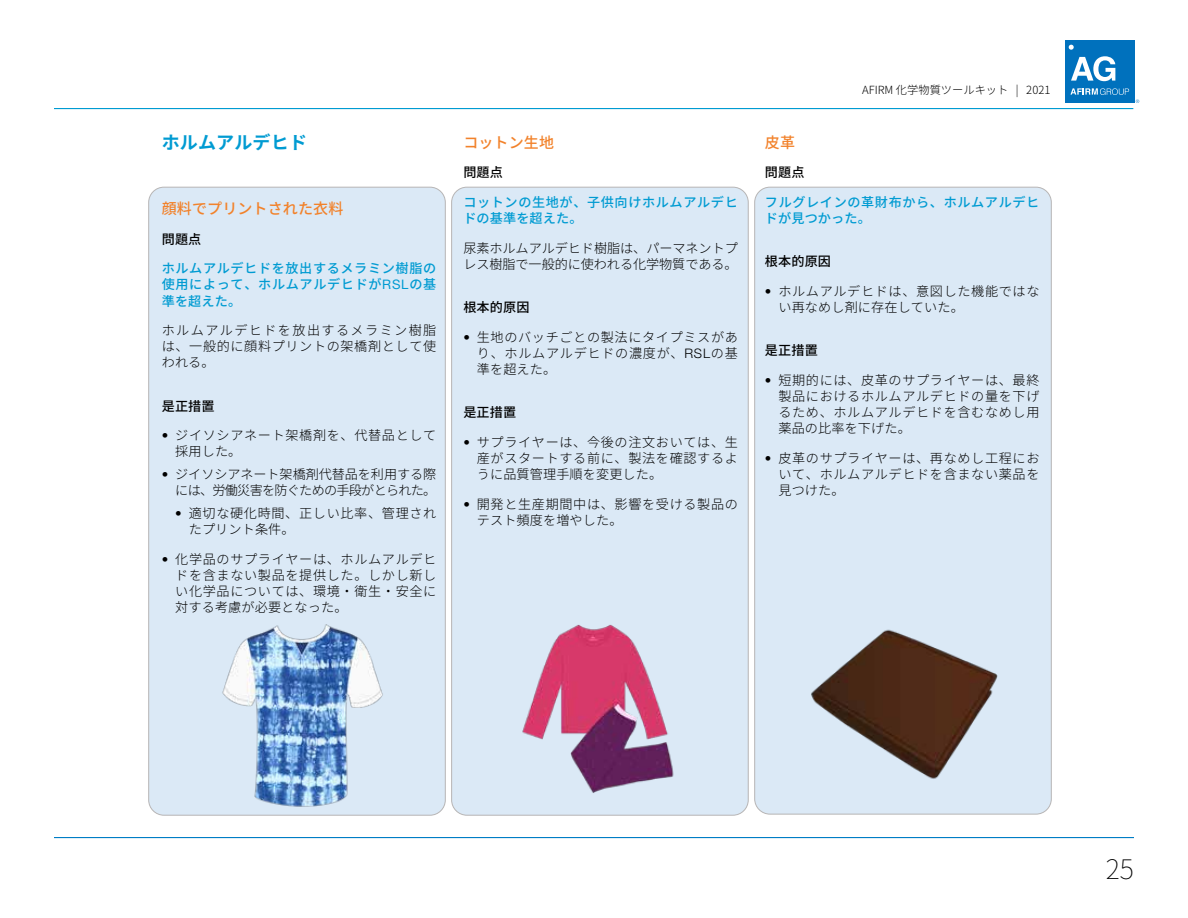
<style>
.page{position:relative;width:1188px;height:918px;background:#fff}
.page>*{position:absolute;margin:0;border:0;box-sizing:border-box;transform-origin:0 0}
.t1{font:200 27px "Source Han Sans";color:#000}
.t2{font:700 18px "Source Han Sans";letter-spacing:.01em;color:#009bd2}
.t3{font:500 15px "Source Han Sans";letter-spacing:.01em;color:#f2822b}
.t4{font:300 13.2px/16.2px "Source Han Sans";letter-spacing:.05em;color:#000;text-align:justify}
.t5{font:500 13.2px/16.2px "Source Han Sans";letter-spacing:.05em;color:#009bd2}
.t6{font:300 13.2px/16.2px "Source Han Sans";letter-spacing:-.005em;color:#000;text-align:right}
.t7{font:500 13.2px "Source Han Sans";letter-spacing:.01em;color:#000}
.t8{font:300 11.25px "Source Han Sans";color:#000}
.s1{font-family:"Helvetica Neue LT Std";font-weight:400}
.s2{font-family:"Helvetica Neue LT Std"}
</style>
<div class="page">
<div style="left:1065px;top:40px;width:69px;height:63px;background:#0071bd"></div>
<svg style="left:1069px;top:45px;width:5px;height:5px"></svg>
<svg style="left:1071px;top:56px;width:44px;height:25px"></svg>
<svg style="left:1070px;top:88px;width:59px;height:7px"></svg>
<hr style="left:54px;top:837px;width:1080px;height:1px;background:#007dc5">
<hr style="left:54px;top:108px;width:1079px;height:1px;background:#009bd2">
<div style="left:755px;top:187px;width:296px;height:627px;background:#dbe9f6;border-radius:15px"></div>
<div style="left:149px;top:187px;width:296px;height:628px;background:#dbe9f6;border-radius:15px"></div>
<div style="left:452px;top:187px;width:296px;height:628px;background:#dbe9f6;border-radius:15px"></div>
<img style="left:195px;top:624px;width:215px;height:192px">
<img style="left:522px;top:624px;width:152px;height:169px">
<img style="left:811px;top:629px;width:187px;height:150px">
<h2 class="t2" style="left:162px;top:133px;width:147px">ホルムアルデヒド</h2>
<p class="t3" style="left:162px;top:200px;width:183px">顔料でプリントされた衣料</p>
<p class="t7" style="left:162px;top:231px;width:41px">問題点</p>
<p class="t5" style="left:162px;top:261px;width:276px;text-align:justify">ホルムアルデヒドを放出するメラミン樹脂の使用によって、ホルムアルデヒドが<span class="s1">RSL</span>の基準を超えた。</p>
<p class="t4" style="left:162px;top:322px;width:276px">ホルムアルデヒドを放出するメラミン樹脂は、一般的に顔料プリントの架橋剤として使われる。</p>
<p class="t7" style="left:162px;top:398px;width:54px">是正措置</p>
<p class="t4" style="left:175px;top:427px;width:263px;text-indent:-14px"><span class="s2">•</span> ジイソシアネート架橋剤を、代替品として採用した。</p>
<p class="t6" style="left:162px;top:466px;width:276px"><span class="s2">•</span> ジイソシアネート架橋剤代替品を利用する際には、労働災害を防ぐための手段がとられた。</p>
<p class="t4" style="left:189px;top:506px;width:249px;text-indent:-14px"><span class="s2">•</span> 適切な硬化時間、正しい比率、管理されたプリント条件。</p>
<p class="t4" style="left:175px;top:551px;width:263px;text-indent:-14px"><span class="s2">•</span> 化学品のサプライヤーは、ホルムアルデヒドを含まない製品を提供した。しかし新しい化学品については、環境・衛生・安全に対する考慮が必要となった。</p>
<p class="t3" style="left:463px;top:134px;width:92px">コットン生地</p>
<p class="t7" style="left:463px;top:165px;width:41px">問題点</p>
<p class="t5" style="left:463px;top:194px;width:276px">コットンの生地が、子供向けホルムアルデヒドの基準を超えた。</p>
<p class="t6" style="left:463px;top:240px;width:276px;text-align:left">尿素ホルムアルデヒド樹脂は、パーマネントプレス樹脂で一般的に使われる化学物質である。</p>
<p class="t7" style="left:463px;top:300px;width:68px">根本的原因</p>
<p class="t4" style="left:477px;top:329px;width:263px;text-indent:-14px"><span class="s2">•</span> 生地のバッチごとの製法にタイプミスがあり、ホルムアルデヒドの濃度が、<span class="s2">RSL</span>の基準を超えた。</p>
<p class="t7" style="left:463px;top:405px;width:54px">是正措置</p>
<p class="t4" style="left:477px;top:434px;width:263px;text-indent:-14px"><span class="s2">•</span> サプライヤーは、今後の注文おいては、生産がスタートする前に、製法を確認するように品質管理手順を変更した。</p>
<p class="t4" style="left:477px;top:496px;width:263px;text-indent:-14px"><span class="s2">•</span> 開発と生産期間中は、影響を受ける製品のテスト頻度を増やした。</p>
<p class="t8" style="left:862px;top:83px;width:190px">AFIRM 化学物質ツールキット | 2021</p>
<p class="t3" style="left:765px;top:134px;width:32px">皮革</p>
<p class="t7" style="left:765px;top:165px;width:41px">問題点</p>
<p class="t5" style="left:765px;top:194px;width:276px">フルグレインの革財布から、ホルムアルデヒドが見つかった。</p>
<p class="t7" style="left:765px;top:254px;width:68px">根本的原因</p>
<p class="t4" style="left:778px;top:283px;width:263px;text-indent:-14px"><span class="s2">•</span> ホルムアルデヒドは、意図した機能ではない再なめし剤に存在していた。</p>
<p class="t7" style="left:765px;top:343px;width:54px">是正措置</p>
<p class="t4" style="left:778px;top:372px;width:263px;text-indent:-14px"><span class="s2">•</span> 短期的には、皮革のサプライヤーは、最終製品におけるホルムアルデヒドの量を下げるため、ホルムアルデヒドを含むなめし用薬品の比率を下げた。</p>
<p class="t4" style="left:778px;top:450px;width:263px;text-indent:-14px"><span class="s2">•</span> 皮革のサプライヤーは、再なめし工程において、ホルムアルデヒドを含まない薬品を見つけた。</p>
<h1 class="t1" style="left:1106px;top:854px;width:30px">25</h1>
</div>
